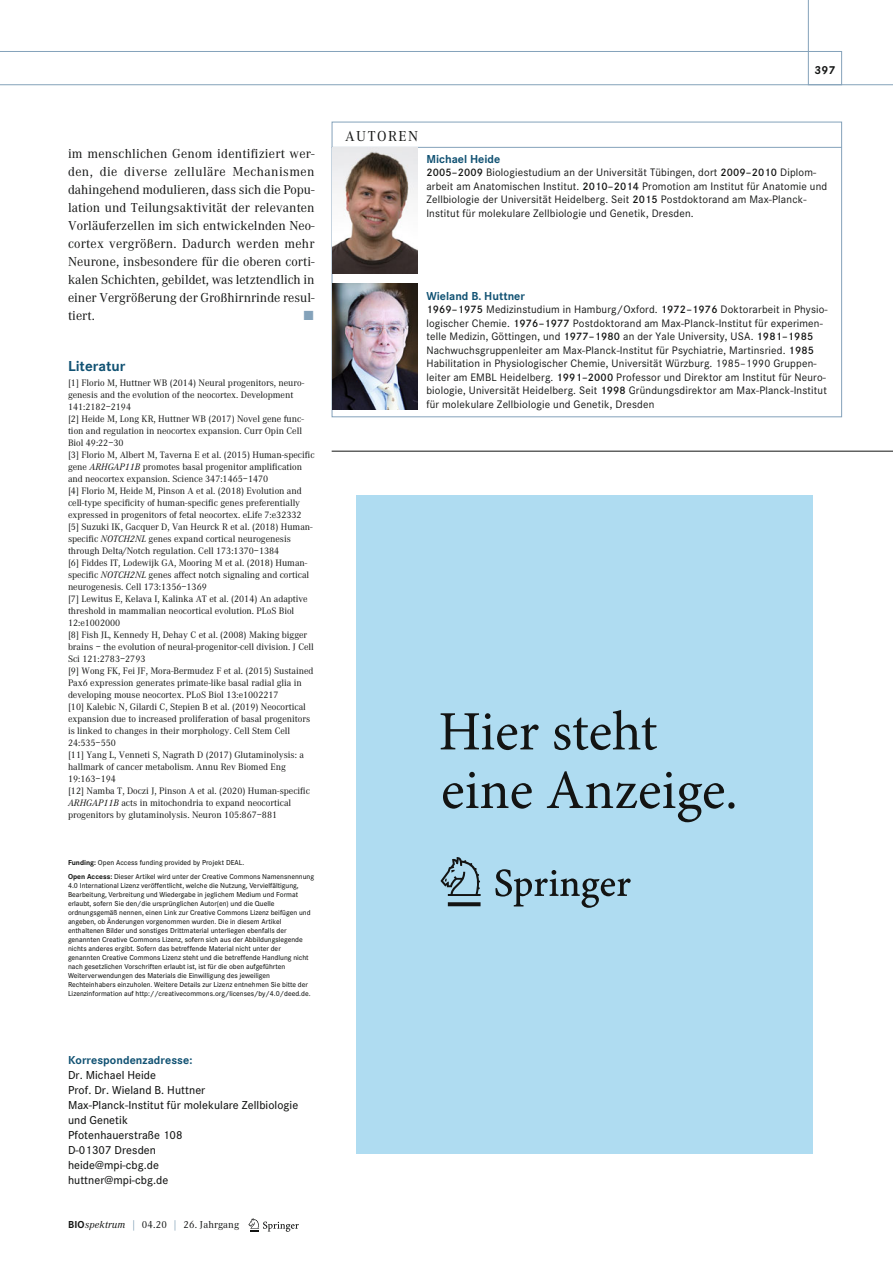
<style>
.page{position:relative;width:893px;height:1263px;background:#fff}
.page>*{position:absolute;margin:0;border:0;box-sizing:border-box;transform-origin:0 0}
.t1{font:700 15px "Corporate S";color:#115273}
.t2{font:15px "Corporate A";letter-spacing:.1em;color:#131413}
.t3{font:13.5px/18px "Corporate A";color:#131413;text-align:justify}
.t4{font:13.5px "The Sans Expert";color:#84a2ba}
.t5{font:500 12px/15px "Corporate S";letter-spacing:.005em;color:#131413}
.t6{font:700 12px "Corporate S";color:#115273}
.t7{font:700 12px "Corporate S";color:#131413}
.t8{font:11.25px/13.5px "Corporate S";letter-spacing:.015em;color:#131413}
.t9{font:10.5px "Corporate A";letter-spacing:.015em;color:#131413}
.t10{font:9.75px/12px "Corporate A";color:#131413}
.t11{font:500 7.5px/9px "Corporate S";color:#131413}
.s1{font-style:italic}
.s2{font-weight:700}
.s3{font-family:"Corporate S";font-weight:700}
.s4{color:#658ba6}
.s5{font-weight:600}
</style>
<div class="page">
<svg style="left:248px;top:1218px;width:51px;height:14px"></svg>
<hr style="left:332px;top:147px;width:510px;height:1px;background:#84a2ba">
<img style="left:332px;top:148px;width:85px;height:125px">
<img style="left:332px;top:284px;width:85px;height:125px">
<hr style="left:332px;top:451px;width:561px;height:1px;background:#131413">
<div style="left:356px;top:495px;width:456px;height:659px;background:#afdcf1"></div>
<svg style="left:441px;top:710px;width:293px;height:112px"></svg>
<svg style="left:441px;top:857px;width:190px;height:51px"></svg>
<svg style="left:0;top:0;width:893px;height:85px"></svg>
<p class="t3" style="left:68px;top:146px;width:248px">im menschlichen Genom identifiziert wer&shy;den, die diverse zelluläre Mechanismen dahingehend modulieren, dass sich die Popu&shy;lation und Teilungsaktivität der relevanten Vorläuferzellen im sich entwickelnden Neo&shy;cortex vergrößern. Dadurch werden mehr Neurone, insbesondere für die oberen corti&shy;kalen Schichten, gebildet, was letztendlich in einer Vergrößerung der Großhirnrinde resul&shy;tiert.</p>
<h2 class="t4" style="left:303px;top:308px;width:13px">ó</h2>
<h1 class="t1" style="left:68px;top:361px;width:59px">Literatur</h1>
<p class="t10" style="left:68px;top:378px;width:248px">[1] Florio M, Huttner WB (2014) Neural progenitors, neuro&shy;genesis and the evolution of the neocortex. Development 141:2182–2194<br>[2] Heide M, Long KR, Huttner WB (2017) Novel gene func&shy;tion and regulation in neocortex expansion. Curr Opin Cell Biol 49:22–30<br>[3] Florio M, Albert M, Taverna E et al. (2015) Human-specific gene <span class="s1">ARHGAP11B</span> promotes basal progenitor amplification and neocortex expansion. Science 347:1465–1470<br>[4] Florio M, Heide M, Pinson A et al. (2018) Evolution and cell-type specificity of human-specific genes preferentially expressed in progenitors of fetal neocortex. eLife 7:e32332 [5] Suzuki IK, Gacquer D, Van Heurck R et al. (2018) Human&shy;specific <span class="s1">NOTCH2NL</span> genes expand cortical neurogenesis through Delta/Notch regulation. Cell 173:1370–1384<br>[6] Fiddes IT, Lodewijk GA, Mooring M et al. (2018) Human&shy;specific <span class="s1">NOTCH2NL</span> genes affect notch signaling and cortical neurogenesis. Cell 173:1356–1369<br>[7] Lewitus E, Kelava I, Kalinka AT et al. (2014) An adaptive threshold in mammalian neocortical evolution. PLoS Biol 12:e1002000<br>[8] Fish JL, Kennedy H, Dehay C et al. (2008) Making bigger brains – the evolution of neural-progenitor-cell division. J Cell Sci 121:2783–2793<br>[9] Wong FK, Fei JF, Mora-Bermudez F et al. (2015) Sustained Pax6 expression generates primate-like basal radial glia in developing mouse neocortex. PLoS Biol 13:e1002217<br>[10] Kalebic N, Gilardi C, Stepien B et al. (2019) Neocortical expansion due to increased proliferation of basal progenitors is linked to changes in their morphology. Cell Stem Cell 24:535–550<br>[11] Yang L, Venneti S, Nagrath D (2017) Glutaminolysis: a hallmark of cancer metabolism. Annu Rev Biomed Eng 19:163–194<br>[12] Namba T, Doczi J, Pinson A et al. (2020) Human-specific <span class="s1">ARHGAP11B</span> acts in mitochondria to expand neocortical progenitors by glutaminolysis. Neuron 105:867–881</p>
<p class="t11" style="left:68px;top:857px;width:248px;line-height:13.5px"><span class="s2">Funding:</span> Open Access funding provided by Projekt DEAL.<br><span class="s2">Open Access:</span> Dieser Artikel wird unter der Creative Commons Namensnennung</p>
<p class="t11" style="left:68px;top:882px;width:244px">4.0 International Lizenz veröffentlicht, welche die Nutzung, Vervielfältigung, Bearbeitung, Verbreitung und Wiedergabe in jeglichem Medium und Format erlaubt, sofern Sie den/die ursprünglichen Autor(en) und die Quelle ordnungsgemäß nennen, einen Link zur Creative Commons Lizenz beifügen und angeben, ob Änderungen vorgenommen wurden. Die in diesem Artikel enthaltenen Bilder und sonstiges Drittmaterial unterliegen ebenfalls der genannten Creative Commons Lizenz, sofern sich aus der Abbildungslegende nichts anderes ergibt. Sofern das betreffende Material nicht unter der genannten Creative Commons Lizenz steht und die betreffende Handlung nicht nach gesetzlichen Vorschriften erlaubt ist, ist für die oben aufgeführten Weiterverwendungen des Materials die Einwilligung des jeweiligen Rechteinhabers einzuholen. Weitere Details zur Lizenz entnehmen Sie bitte der Lizenzinformation auf http://creativecommons.org/licenses/by/4.0/deed.de.</p>
<p class="t6" style="left:68px;top:1056px;width:126px">Korrespondenzadresse:</p>
<p class="t5" style="left:68px;top:1069px;width:232px">Dr. Michael Heide<br>Prof. Dr. Wieland B. Huttner<br>Max-Planck-Institut fü r molekulare Zellbiologie und Genetik<br>Pfotenhauerstraße 108<br>D-01307 Dresden<br>heide@mpi-cbg.de<br>huttner@mpi-cbg.de</p>
<p class="t9" style="left:68px;top:1221px;width:173px"><span class="s3">BIO</span><span class="s1">spektrum</span> <span class="s4">|</span> 04.20 <span class="s4">|</span> 26. Jahrgang</p>
<p class="t7" style="left:814px;top:66px;width:22px">397</p>
<h1 class="t2" style="left:345px;top:130px;width:74px">AUTOREN</h1>
<p class="t6" style="left:426px;top:154px;width:75px">Michael Heide</p>
<p class="t8" style="left:426px;top:167px;width:402px"><span class="s5">2005–2009</span> Biologiestudium an der Universität Tübingen, dort <span class="s5">2009–2010</span> Diplom&shy;arbeit am Anatomischen Institut. <span class="s5">2010–2014</span> Promotion am Institut für Anatomie und Zellbiologie der Universität Heidelberg. Seit <span class="s5">2015</span> Postdoktorand am Max-Planck-Institut für molekulare Zellbiologie und Genetik, Dresden.</p>
<p class="t6" style="left:426px;top:291px;width:100px">Wieland B. Huttner</p>
<p class="t8" style="left:426px;top:304px;width:403px"><span class="s5">1969–1975</span> Medizinstudium in Hamburg/Oxford. <span class="s5">1972–1976</span> Doktorarbeit in Physio&shy;logischer Chemie. <span class="s5">1976–1977</span> Postdoktorand am Max-Planck-Institut für experimen&shy;telle Medizin, Göttingen, und <span class="s5">1977–1980</span> an der Yale University, USA. <span class="s5">1981–1985<br></span>Nachwuchsgruppenleiter am Max-Planck-Institut für Psychiatrie, Martinsried. <span class="s5">1985<br></span>Habilitation in Physiologischer Chemie, Universität Würzburg. 1985–1990 Gruppen&shy;leiter am EMBL Heidelberg. <span class="s5">1991–2000</span> Professor und Direktor am Institut für Neuro&shy;biologie, Universität Heidelberg. Seit <span class="s5">1998</span> Gründungsdirektor am Max-Planck-Institut für molekulare Zellbiologie und Genetik, Dresden</p>
</div>
